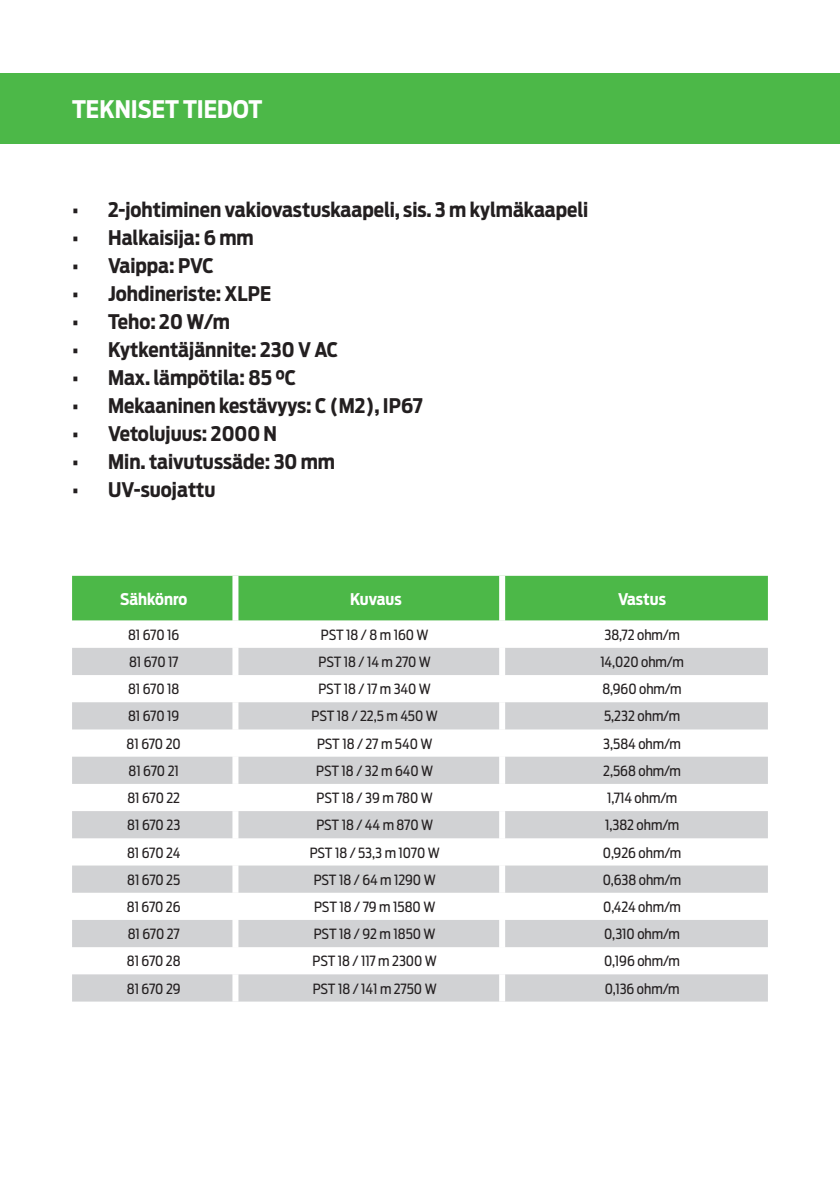
<style>
.page{position:relative;width:840px;height:1191px;background:#fff}
.page>*{position:absolute;margin:0;border:0;box-sizing:border-box;transform-origin:0 0}
.t1{font:700 24px "Antenna Cond";color:#fff}
.t2{font:700 20px "Antenna Cond";color:#231f20}
.t3{font:700 16px "Antenna Cond";color:#fff}
.t4{font:14px "Antenna Cond";color:#231f20}
</style>
<div class="page">
<div style="left:0;top:73px;width:839px;height:70px;background:#4cb848"></div>
<div style="left:72px;top:576px;width:695px;height:44px;background:#4cb848"></div>
<svg style="left:72px;top:648px;width:695px;height:353px;fill:#d1d2d4"></svg>
<div style="left:232px;top:648px;width:6px;height:27px;background:#fff"></div>
<div style="left:499px;top:648px;width:6px;height:27px;background:#fff"></div>
<div style="left:232px;top:675px;width:6px;height:27px;background:#fff"></div>
<div style="left:499px;top:675px;width:6px;height:27px;background:#fff"></div>
<div style="left:232px;top:702px;width:6px;height:27px;background:#fff"></div>
<div style="left:499px;top:702px;width:6px;height:27px;background:#fff"></div>
<div style="left:232px;top:729px;width:6px;height:27px;background:#fff"></div>
<div style="left:499px;top:729px;width:6px;height:27px;background:#fff"></div>
<div style="left:232px;top:756px;width:6px;height:28px;background:#fff"></div>
<div style="left:499px;top:756px;width:6px;height:28px;background:#fff"></div>
<div style="left:232px;top:784px;width:6px;height:27px;background:#fff"></div>
<div style="left:499px;top:784px;width:6px;height:27px;background:#fff"></div>
<div style="left:232px;top:811px;width:6px;height:27px;background:#fff"></div>
<div style="left:499px;top:811px;width:6px;height:27px;background:#fff"></div>
<div style="left:232px;top:838px;width:6px;height:27px;background:#fff"></div>
<div style="left:499px;top:838px;width:6px;height:27px;background:#fff"></div>
<div style="left:232px;top:865px;width:6px;height:27px;background:#fff"></div>
<div style="left:499px;top:865px;width:6px;height:27px;background:#fff"></div>
<div style="left:232px;top:892px;width:6px;height:28px;background:#fff"></div>
<div style="left:499px;top:892px;width:6px;height:28px;background:#fff"></div>
<div style="left:232px;top:920px;width:6px;height:27px;background:#fff"></div>
<div style="left:499px;top:920px;width:6px;height:27px;background:#fff"></div>
<div style="left:232px;top:947px;width:6px;height:27px;background:#fff"></div>
<div style="left:499px;top:947px;width:6px;height:27px;background:#fff"></div>
<div style="left:232px;top:974px;width:6px;height:27px;background:#fff"></div>
<div style="left:499px;top:974px;width:6px;height:27px;background:#fff"></div>
<div style="left:232px;top:576px;width:6px;height:44px;background:#fff"></div>
<div style="left:499px;top:576px;width:6px;height:44px;background:#fff"></div>
<p class="t1" style="left:72px;top:94px;width:191px">TEKNISET TIEDOT</p>
<p class="t2" style="left:72px;top:198px;width:517px">• 2-johtiminen vakiovastuskaapeli, sis. 3 m kylmäkaapeli</p>
<p class="t2" style="left:72px;top:226px;width:183px">• Halkaisija: 6 mm</p>
<p class="t2" style="left:72px;top:254px;width:143px">• Vaippa: PVC</p>
<p class="t2" style="left:72px;top:282px;width:200px">• Johdineriste: XLPE</p>
<p class="t2" style="left:72px;top:310px;width:159px">• Teho: 20 W/m</p>
<p class="t2" style="left:72px;top:338px;width:267px">• Kytkentäjännite: 230 V AC</p>
<p class="t2" style="left:72px;top:366px;width:225px">• Max. lämpötila: 85 °C</p>
<p class="t2" style="left:72px;top:394px;width:352px">• Mekaaninen kestävyys: C (M2), IP67</p>
<p class="t2" style="left:72px;top:422px;width:206px">• Vetolujuus: 2000 N</p>
<p class="t2" style="left:72px;top:450px;width:264px">• Min. taivutussäde: 30 mm</p>
<p class="t2" style="left:72px;top:478px;width:145px">• UV-suojattu</p>
<p class="t3" style="left:120px;top:589px;width:68px">Sähkönro</p>
<p class="t3" style="left:350px;top:589px;width:53px">Kuvaus</p>
<p class="t3" style="left:617px;top:589px;width:49px">Vastus</p>
<p class="t4" style="left:128px;top:626px;width:53px">81 670 16</p>
<p class="t4" style="left:321px;top:626px;width:109px">PST 18 / 8 m 160 W</p>
<p class="t4" style="left:604px;top:626px;width:77px">38,72 ohm/m</p>
<p class="t4" style="left:129px;top:653px;width:51px">81 670 17</p>
<p class="t4" style="left:318px;top:653px;width:114px">PST 18 / 14 m 270 W</p>
<p class="t4" style="left:600px;top:653px;width:85px">14,020 ohm/m</p>
<p class="t4" style="left:128px;top:681px;width:53px">81 670 18</p>
<p class="t4" style="left:318px;top:681px;width:114px">PST 18 / 17 m 340 W</p>
<p class="t4" style="left:602px;top:681px;width:81px">8,960 ohm/m</p>
<p class="t4" style="left:128px;top:708px;width:53px">81 670 19</p>
<p class="t4" style="left:311px;top:708px;width:128px">PST 18 / 22,5 m 450 W</p>
<p class="t4" style="left:603px;top:708px;width:77px">5,232 ohm/m</p>
<p class="t4" style="left:126px;top:735px;width:56px">81 670 20</p>
<p class="t4" style="left:317px;top:735px;width:117px">PST 18 / 27 m 540 W</p>
<p class="t4" style="left:603px;top:735px;width:79px">3,584 ohm/m</p>
<p class="t4" style="left:128px;top:762px;width:52px">81 670 21</p>
<p class="t4" style="left:316px;top:762px;width:118px">PST 18 / 32 m 640 W</p>
<p class="t4" style="left:602px;top:762px;width:79px">2,568 ohm/m</p>
<p class="t4" style="left:127px;top:789px;width:54px">81 670 22</p>
<p class="t4" style="left:316px;top:789px;width:118px">PST 18 / 39 m 780 W</p>
<p class="t4" style="left:606px;top:789px;width:71px">1,714 ohm/m</p>
<p class="t4" style="left:127px;top:817px;width:54px">81 670 23</p>
<p class="t4" style="left:316px;top:817px;width:118px">PST 18 / 44 m 870 W</p>
<p class="t4" style="left:604px;top:817px;width:75px">1,382 ohm/m</p>
<p class="t4" style="left:127px;top:844px;width:55px">81 670 24</p>
<p class="t4" style="left:309px;top:844px;width:132px">PST 18 / 53,3 m 1070 W</p>
<p class="t4" style="left:602px;top:844px;width:80px">0,926 ohm/m</p>
<p class="t4" style="left:127px;top:871px;width:55px">81 670 25</p>
<p class="t4" style="left:313px;top:871px;width:123px">PST 18 / 64 m 1290 W</p>
<p class="t4" style="left:602px;top:871px;width:80px">0,638 ohm/m</p>
<p class="t4" style="left:127px;top:898px;width:55px">81 670 26</p>
<p class="t4" style="left:314px;top:898px;width:123px">PST 18 / 79 m 1580 W</p>
<p class="t4" style="left:603px;top:898px;width:79px">0,424 ohm/m</p>
<p class="t4" style="left:128px;top:925px;width:53px">81 670 27</p>
<p class="t4" style="left:314px;top:925px;width:123px">PST 18 / 92 m 1850 W</p>
<p class="t4" style="left:604px;top:925px;width:77px">0,310 ohm/m</p>
<p class="t4" style="left:127px;top:953px;width:55px">81 670 28</p>
<p class="t4" style="left:312px;top:953px;width:126px">PST 18 / 117 m 2300 W</p>
<p class="t4" style="left:603px;top:953px;width:77px">0,196 ohm/m</p>
<p class="t4" style="left:127px;top:980px;width:55px">81 670 29</p>
<p class="t4" style="left:312px;top:980px;width:125px">PST 18 / 141 m 2750 W</p>
<p class="t4" style="left:604px;top:980px;width:76px">0,136 ohm/m</p>
</div>
